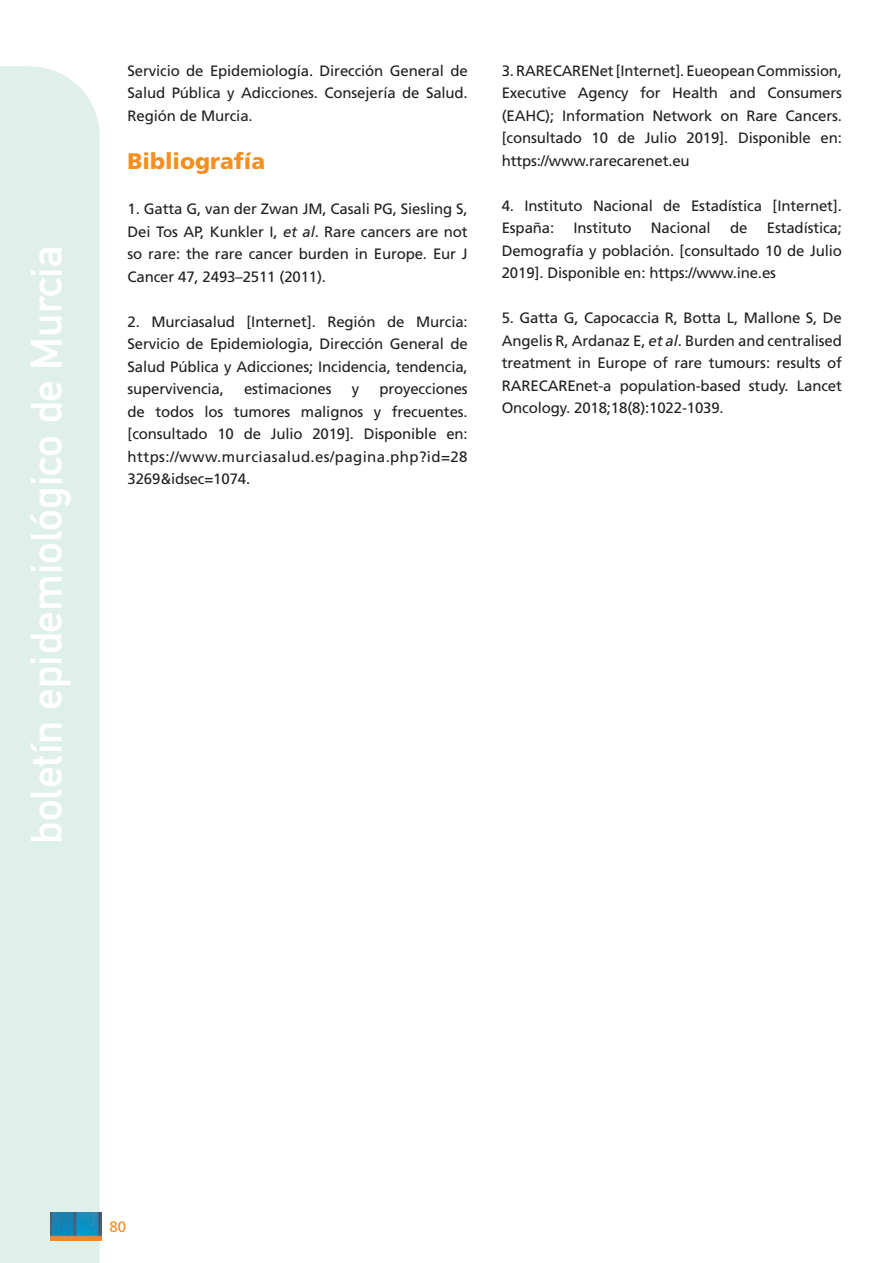
<style>
.page{position:relative;width:893px;height:1263px;background:#fff}
.page>*{position:absolute;margin:0;border:0;box-sizing:border-box;transform-origin:0 0}
.t1{font:43.5px "DIN Mittelschrift Std";color:#fff}
.t2{font:900 22.5px "Frutiger LT Std";color:#f68e1e}
.t3{font:15px/22.5px "Frutiger LT Std";letter-spacing:-.01em;color:#231f20;text-align:justify}
.t4{font:15px "Frutiger LT Std";color:#f68e1e}
.s1{font-style:italic}
</style>
<div class="page">
<div style="left:0;top:66px;width:100px;height:1197px;background:#dff0eb"></div>
<img style="left:50px;top:1212px;width:51px;height:29px">
<h1 class="t1" style="left:21px;top:844px;width:600px;rotate:-90deg">boletín epidemiológico de Murcia</h1>
<p class="t3" style="left:128px;top:59px;width:342px">Servicio de Epidemiología. Dirección General de Salud Pública y Adicciones. Consejería de Salud.<br>Región de Murcia.</p>
<h2 class="t2" style="left:128px;top:148px;width:139px">Bibliografía</h2>
<p class="t3" style="left:128px;top:198px;width:342px">1. Gatta G, van der Zwan JM, Casali PG, Siesling S, Dei Tos AP, Kunkler I, <span class="s1">et al</span>. Rare cancers are not so rare: the rare cancer burden in Europe. Eur J Cancer 47, 2493–2511 (2011).</p>
<p class="t3" style="left:128px;top:310px;width:342px">2. Murciasalud [Internet]. Región de Murcia:<br>Servicio de Epidemiologia, Dirección General de Salud Pública y Adicciones; Incidencia, tendencia, supervivencia,</p>
<p class="t3" style="left:128px;top:378px;width:342px;text-indent:252px">proyecciones de todos los tumores malignos y frecuentes. [consultado 10 de Julio 2019]. Disponible en: https://www.murciasalud.es/pagina.php?id=28<br>3269&amp;idsec=1074.</p>
<p class="t3" style="left:244px;top:378px;width:89px">estimaciones</p>
<p class="t3" style="left:352px;top:378px;width:9px">y</p>
<p class="t3" style="left:502px;top:59px;width:342px">3. RARECARENet [Internet]. Eueopean Commission, Executive Agency for Health and Consumers (EAHC); Information Network on Rare Cancers. [consultado 10 de Julio 2019]. Disponible en: https://www.rarecarenet.eu</p>
<p class="t3" style="left:502px;top:194px;width:342px">4. Instituto Nacional de Estadística [Internet].<br>España:</p>
<p class="t3" style="left:502px;top:217px;width:342px;text-indent:265px">Estadística; Demografía y población. [consultado 10 de Julio 2019]. Disponible en: https://www.ine.es</p>
<p class="t3" style="left:502px;top:307px;width:342px">5. Gatta G, Capocaccia R, Botta L, Mallone S, De Angelis R, Ardanaz E, <span class="s1">et al</span>. Burden and centralised treatment in Europe of rare tumours: results of RARECAREnet-a population-based study. Lancet Oncology. 2018;18(8):1022-1039.</p>
<p class="t3" style="left:574px;top:217px;width:59px">Instituto</p>
<p class="t3" style="left:651px;top:217px;width:61px">Nacional</p>
<p class="t3" style="left:730px;top:217px;width:19px">de</p>
<p class="t4" style="left:109px;top:1218px;width:18px">80</p>
</div>
